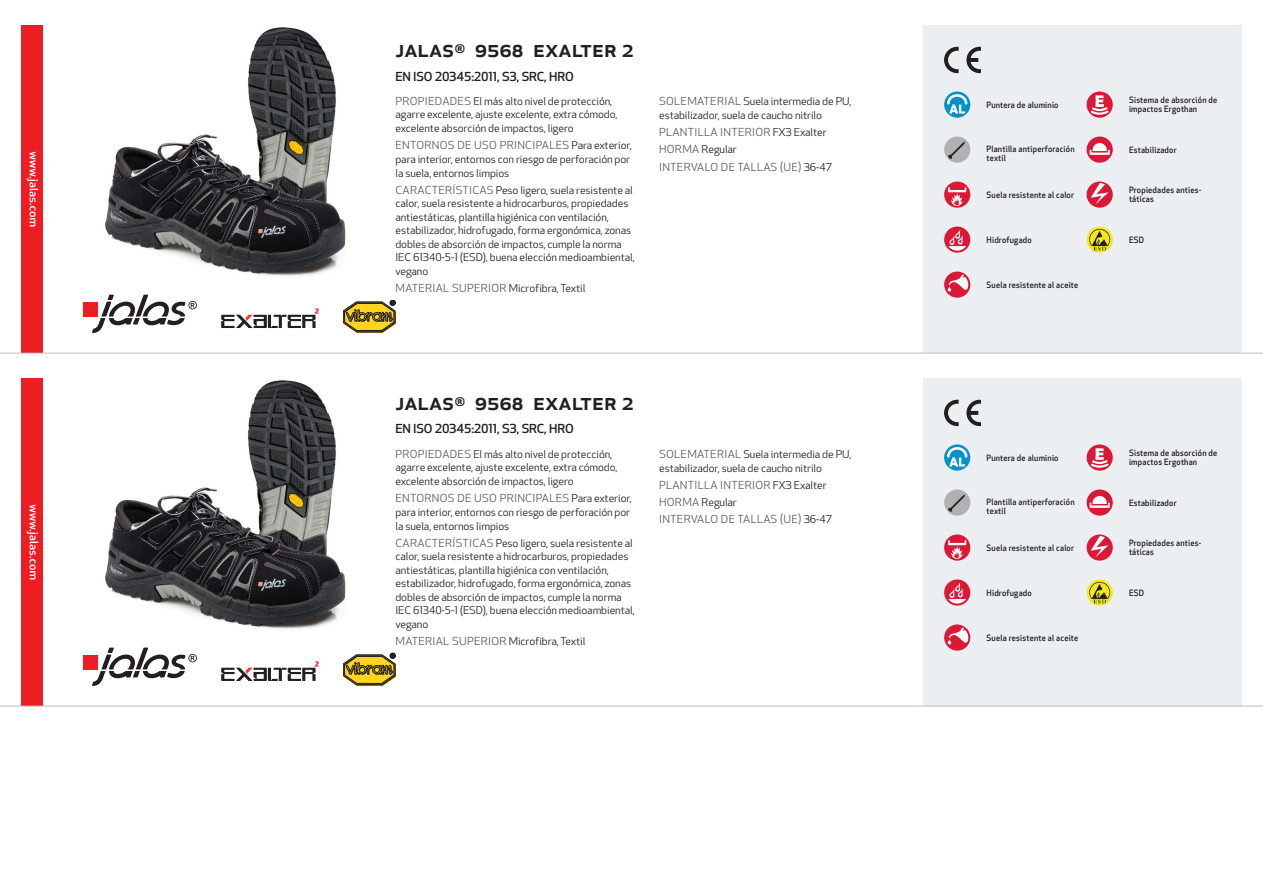
<style>
.page{position:relative;width:1263px;height:893px;background:#fff}
.page>*{position:absolute;margin:0;border:0;box-sizing:border-box;transform-origin:0 0}
.Produkt_namn{font:500 24px "Apex New";color:#231f20}
.Ingress{font:500 12.15px "Apex New";letter-spacing:-.015em;color:#231f20;scale:1.06 1}
.Funktion{font:10.8px "Apex New";letter-spacing:.025em;color:#57585a;scale:1.06 1}
.Funktion-2{font:10.5px/13.5px "Apex New";letter-spacing:-.01em;color:#231f20;scale:1.06 1}
.Funktion_body{font:500 8.55px/9px "Apex New";letter-spacing:.025em;color:#231f20;scale:.95 1}
.s1{font-size:10.8px;color:#57585a}
.s2{font-size:10.5px;color:#231f20}
</style>
<div class="page">
<img style="left:105px;top:27px;width:241px;height:249px">
<div style="left:83px;top:302px;width:15px;height:14px;background:#ee1d23"></div>
<svg style="left:92px;top:295px;width:105px;height:38px"></svg>
<svg style="left:221px;top:308px;width:98px;height:20px"></svg>
<svg style="left:343px;top:300px;width:53px;height:33px;background:#ad9844"></svg>
<div style="left:21px;top:26px;width:22px;height:327px;background:#ee1d23"></div>
<svg style="left:27px;top:152px;width:11px;height:75px"></svg>
<div style="left:923px;top:26px;width:319px;height:327px;background:#eceff1"></div>
<svg style="left:966px;top:47px;width:15px;height:26px"></svg>
<svg style="left:944px;top:47px;width:15px;height:26px"></svg>
<svg style="left:944px;top:92px;width:26px;height:26px"></svg>
<svg style="left:947px;top:94px;width:20px;height:20px"></svg>
<div style="left:944px;top:137px;width:26px;height:26px;background:#b3b0b3;border-radius:50%"></div>
<svg style="left:948px;top:141px;width:17px;height:18px"></svg>
<div style="left:944px;top:182px;width:26px;height:26px;background:#db1836;border-radius:50%"></div>
<svg style="left:948px;top:187px;width:18px;height:19px"></svg>
<div style="left:944px;top:227px;width:26px;height:26px;background:#db1836;border-radius:50%"></div>
<svg style="left:948px;top:230px;width:18px;height:21px"></svg>
<svg style="left:944px;top:272px;width:26px;height:26px"></svg>
<svg style="left:948px;top:275px;width:20px;height:17px"></svg>
<svg style="left:1086px;top:92px;width:27px;height:26px"></svg>
<svg style="left:1089px;top:95px;width:21px;height:21px"></svg>
<div style="left:1086px;top:137px;width:27px;height:26px;background:#db1836;border-radius:50%"></div>
<svg style="left:1090px;top:143px;width:20px;height:12px"></svg>
<svg style="left:1086px;top:182px;width:27px;height:26px"></svg>
<svg style="left:1091px;top:183px;width:17px;height:22px"></svg>
<svg style="left:1086px;top:227px;width:27px;height:26px"></svg>
<svg style="left:1089px;top:229px;width:21px;height:21px"></svg>
<img style="left:105px;top:380px;width:241px;height:249px">
<div style="left:83px;top:654px;width:15px;height:15px;background:#ee1d23"></div>
<svg style="left:92px;top:648px;width:105px;height:38px"></svg>
<svg style="left:221px;top:661px;width:98px;height:20px"></svg>
<svg style="left:343px;top:653px;width:53px;height:33px;background:#ad9843"></svg>
<div style="left:21px;top:378px;width:22px;height:328px;background:#ee1d23"></div>
<svg style="left:27px;top:505px;width:11px;height:74px"></svg>
<div style="left:923px;top:378px;width:319px;height:328px;background:#eceff1"></div>
<svg style="left:966px;top:400px;width:15px;height:26px"></svg>
<svg style="left:944px;top:400px;width:15px;height:26px"></svg>
<svg style="left:944px;top:444px;width:26px;height:27px"></svg>
<svg style="left:947px;top:447px;width:20px;height:19px"></svg>
<div style="left:944px;top:489px;width:26px;height:27px;background:#b3b0b3;border-radius:50%"></div>
<svg style="left:948px;top:494px;width:17px;height:18px"></svg>
<svg style="left:944px;top:534px;width:26px;height:27px"></svg>
<svg style="left:948px;top:540px;width:18px;height:19px"></svg>
<svg style="left:944px;top:579px;width:26px;height:27px"></svg>
<svg style="left:948px;top:583px;width:18px;height:21px"></svg>
<svg style="left:944px;top:624px;width:26px;height:27px"></svg>
<svg style="left:948px;top:627px;width:20px;height:17px"></svg>
<svg style="left:1086px;top:444px;width:27px;height:27px"></svg>
<svg style="left:1089px;top:448px;width:21px;height:21px"></svg>
<svg style="left:1086px;top:489px;width:27px;height:27px"></svg>
<svg style="left:1090px;top:496px;width:20px;height:12px"></svg>
<svg style="left:1086px;top:534px;width:27px;height:27px"></svg>
<svg style="left:1091px;top:536px;width:17px;height:21px"></svg>
<svg style="left:1086px;top:579px;width:27px;height:27px"></svg>
<svg style="left:1089px;top:582px;width:21px;height:21px"></svg>
<hr style="left:0;top:353px;width:1263px;height:1px;background:#bcbdc0">
<hr style="left:0;top:706px;width:1263px;height:1px;background:#bcbdc0">
<p class="Produkt_namn" style="left:395px;top:33px;width:240px">JALAS<sup>®</sup> 9568 EXALTER 2</p>
<p class="Ingress" style="left:395px;top:68px;width:170px">EN ISO 20345:2011, S3, SRC, HRO</p>
<p class="Funktion-2" style="left:395px;top:94px;width:211px"><span class="s1">PROPIEDADES</span> El más alto nivel de protección, agarre excelente, ajuste excelente, extra cómodo, excelente absorción de impactos, ligero</p>
<p class="Funktion" style="left:395px;top:139px;width:225px">ENTORNOS DE USO PRINCIPALES <span class="s2">Para exterior,</span></p>
<p class="Funktion-2" style="left:395px;top:152px;width:223px">para interior, entornos con riesgo de perforación por la suela, entornos limpios</p>
<p class="Funktion-2" style="left:395px;top:183px;width:227px"><span class="s1">CARACTERÍSTICAS</span> Peso ligero, suela resistente al calor, suela resistente a hidrocarburos, propiedades antiestáticas, plantilla higiénica con ventilación, estabilizador, hidrofugado, forma ergonómica, zonas dobles de absorción de impactos, cumple la norma IEC 61340-5-1 (ESD), buena elección medioambiental, vegano</p>
<p class="Funktion-2" style="left:395px;top:282px;width:181px"><span class="s1">MATERIAL SUPERIOR</span> Microfibra, Textil</p>
<p class="Funktion-2" style="left:659px;top:94px;width:183px"><span class="s1">SOLEMATERIAL</span> Suela intermedia de PU, estabilizador, suela de caucho nitrilo</p>
<p class="Funktion" style="left:659px;top:125px;width:160px">PLANTILLA INTERIOR <span class="s2">FX3 Exalter</span></p>
<p class="Funktion-2" style="left:659px;top:143px;width:75px"><span class="s1">HORMA</span> Regular</p>
<p class="Funktion" style="left:659px;top:160px;width:165px">INTERVALO DE TALLAS (UE) <span class="s2">36-47</span></p>
<p class="Produkt_namn" style="left:395px;top:385px;width:240px">JALAS<sup>®</sup> 9568 EXALTER 2</p>
<p class="Ingress" style="left:395px;top:421px;width:170px">EN ISO 20345:2011, S3, SRC, HRO</p>
<p class="Funktion-2" style="left:395px;top:447px;width:211px"><span class="s1">PROPIEDADES</span> El más alto nivel de protección, agarre excelente, ajuste excelente, extra cómodo, excelente absorción de impactos, ligero</p>
<p class="Funktion" style="left:395px;top:492px;width:225px">ENTORNOS DE USO PRINCIPALES <span class="s2">Para exterior,</span></p>
<p class="Funktion-2" style="left:395px;top:505px;width:223px">para interior, entornos con riesgo de perforación por la suela, entornos limpios</p>
<p class="Funktion-2" style="left:395px;top:536px;width:227px"><span class="s1">CARACTERÍSTICAS</span> Peso ligero, suela resistente al calor, suela resistente a hidrocarburos, propiedades antiestáticas, plantilla higiénica con ventilación, estabilizador, hidrofugado, forma ergonómica, zonas dobles de absorción de impactos, cumple la norma IEC 61340-5-1 (ESD), buena elección medioambiental, vegano</p>
<p class="Funktion-2" style="left:395px;top:635px;width:181px"><span class="s1">MATERIAL SUPERIOR</span> Microfibra, Textil</p>
<p class="Funktion-2" style="left:659px;top:447px;width:183px"><span class="s1">SOLEMATERIAL</span> Suela intermedia de PU, estabilizador, suela de caucho nitrilo</p>
<p class="Funktion" style="left:659px;top:478px;width:160px">PLANTILLA INTERIOR <span class="s2">FX3 Exalter</span></p>
<p class="Funktion-2" style="left:659px;top:496px;width:75px"><span class="s1">HORMA</span> Regular</p>
<p class="Funktion" style="left:659px;top:513px;width:165px">INTERVALO DE TALLAS (UE) <span class="s2">36-47</span></p>
<p class="Funktion_body" style="left:986px;top:100px;width:77px">Puntera de aluminio</p>
<p class="Funktion_body" style="left:986px;top:145px;width:94px">Plantilla antiperforación textil</p>
<p class="Funktion_body" style="left:986px;top:190px;width:94px">Suela resistente al calor</p>
<p class="Funktion_body" style="left:986px;top:235px;width:49px">Hidrofugado</p>
<p class="Funktion_body" style="left:986px;top:280px;width:98px">Suela resistente al aceite</p>
<p class="Funktion_body" style="left:1129px;top:96px;width:94px">Sistema de absorción de impactos Ergothan</p>
<p class="Funktion_body" style="left:1129px;top:145px;width:52px">Estabilizador</p>
<p class="Funktion_body" style="left:1129px;top:186px;width:77px">Propiedades anties&shy;táticas</p>
<p class="Funktion_body" style="left:1129px;top:235px;width:17px">ESD</p>
<p class="Funktion_body" style="left:986px;top:453px;width:77px">Puntera de aluminio</p>
<p class="Funktion_body" style="left:986px;top:497px;width:94px">Plantilla antiperforación textil</p>
<p class="Funktion_body" style="left:986px;top:543px;width:94px">Suela resistente al calor</p>
<p class="Funktion_body" style="left:986px;top:588px;width:49px">Hidrofugado</p>
<p class="Funktion_body" style="left:986px;top:633px;width:98px">Suela resistente al aceite</p>
<p class="Funktion_body" style="left:1129px;top:449px;width:94px">Sistema de absorción de impactos Ergothan</p>
<p class="Funktion_body" style="left:1129px;top:498px;width:52px">Estabilizador</p>
<p class="Funktion_body" style="left:1129px;top:539px;width:77px">Propiedades anties&shy;táticas</p>
<p class="Funktion_body" style="left:1129px;top:588px;width:17px">ESD</p>
</div>
